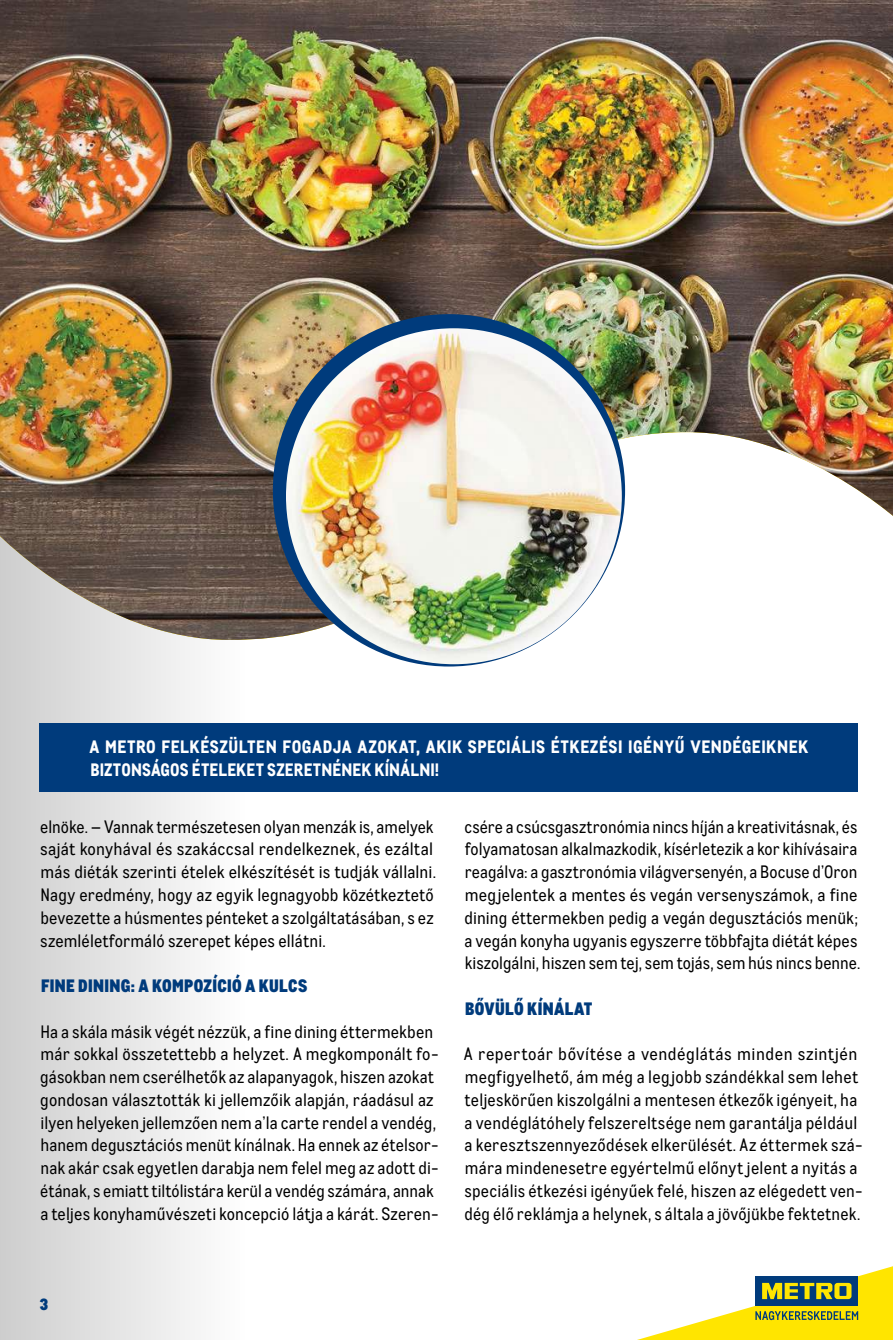
<style>
.page{position:relative;width:893px;height:1340px;background:#fff}
.page>*{position:absolute;margin:0;border:0;box-sizing:border-box;transform-origin:0 0}
.t1{font:17.5px/22.8px "CA Metro";letter-spacing:.005em;color:#000}
.t2{font:800 17.5px/22.8px "CA Metro";letter-spacing:.025em;color:#fff}
.t3{font:900 17.5px "CA Metro";letter-spacing:.02em;color:#003b7c}
.t4{font:900 15.75px "CA Metro";color:#003b7c}
</style>
<div class="page">
<div style="left:0;top:0;width:248px;height:1339px;background:linear-gradient(to right,#cdcdcd,#fff)"></div>
<img style="left:0;top:0;width:893px;height:640px">
<div style="left:40px;top:723px;width:818px;height:68px;background:#003b7c"></div>
<div style="left:273px;top:314px;width:352px;height:352px;background:#003b7c;border-radius:50%"></div>
<img style="left:286px;top:328px;width:336px;height:336px;border-radius:168px">
<svg style="left:640px;top:1266px;width:253px;height:73px"></svg>
<p class="t2" style="left:90px;top:733px;width:720px">A METRO FELKÉSZÜLTEN FOGADJA AZOKAT, AKIK SPECIÁLIS ÉTKEZÉSI IGÉNYŰ VENDÉGEIKNEK<br>BIZTONSÁGOS ÉTELEKET SZERETNÉNEK KÍNÁLNI!</p>
<p class="t1" style="left:40px;top:814px;width:397px">elnöke. – Vannak természetesen olyan menzák is, amelyek saját konyhával és szakáccsal rendelkeznek, és ezáltal más diéták szerinti ételek elkészítését is tudják vállalni.<br>Nagy eredmény, hogy az egyik legnagyobb közétkeztető bevezette a húsmentes pénteket a szolgáltatásában, s ez szemléletformáló szerepet képes ellátni.</p>
<p class="t3" style="left:41px;top:970px;width:268px">FINE DINING: A KOMPOZÍCIÓ A KULCS</p>
<p class="t1" style="left:40px;top:1019px;width:400px">Ha a skála másik végét nézzük, a fine dining éttermekben már sokkal összetettebb a helyzet. A megkomponált fo&shy;gásokban nem cserélhetők az alapanyagok, hiszen azokat gondosan választották ki jellemzőik alapján, ráadásul az ilyen helyeken jellemzően nem a’la carte rendel a vendég, hanem degusztációs menüt kínálnak. Ha ennek az ételsor&shy;nak akár csak egyetlen darabja nem felel meg az adott di&shy;étának, s emiatt tiltólistára kerül a vendég számára, annak a teljes konyhaművészeti koncepció látja a kárát. Szeren-</p>
<p class="t1" style="left:464px;top:814px;width:397px">csére a csúcsgasztronómia nincs híján a kreativitásnak, és folyamatosan alkalmazkodik, kísérletezik a kor kihívásaira reagálva: a gasztronómia világversenyén, a Bocuse d’Oron megjelentek a mentes és vegán versenyszámok, a fine dining éttermekben pedig a vegán degusztációs menük; a vegán konyha ugyanis egyszerre többfajta diétát képes kiszolgálni, hiszen sem tej, sem tojás, sem hús nincs benne.</p>
<p class="t3" style="left:465px;top:993px;width:129px">BŐVÜLŐ KÍNÁLAT</p>
<p class="t1" style="left:464px;top:1041px;width:400px">A repertoár bővítése a vendéglátás minden szintjén megfigyelhető, ám még a legjobb szándékkal sem lehet teljeskörűen kiszolgálni a mentesen étkezők igényeit, ha a vendéglátóhely felszereltsége nem garantálja például a keresztszennyeződések elkerülését. Az éttermek szá&shy;mára mindenesetre egyértelmű előnyt jelent a nyitás a speciális étkezési igényűek felé, hiszen az elégedett ven&shy;dég élő reklámja a helynek, s általa a jövőjükbe fektetnek.</p>
<p class="t4" style="left:40px;top:1290px;width:10px">3</p>
</div>
